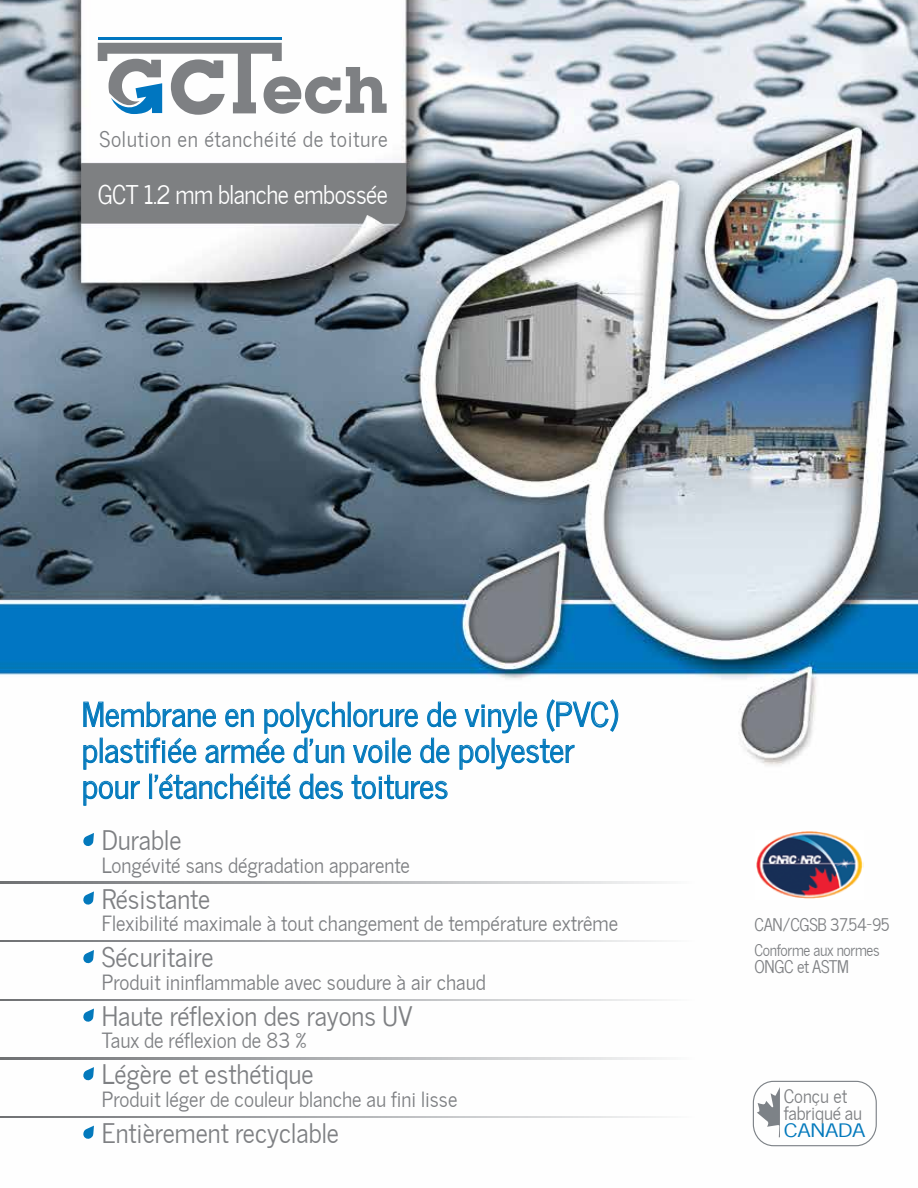
<style>
.page{position:relative;width:918px;height:1188px;background:#fff}
.page>*{position:absolute;margin:0;border:0;box-sizing:border-box;transform-origin:0 0}
.t1{font:33px/36px "News Cycle";color:#0379bc}
.t2{font:27px "News Cycle";color:#7e8083}
.t3{font:25.8px "News Cycle";letter-spacing:-.02em;color:#fff;scale:.96 1}
.t4{font:21.45px "News Cycle";letter-spacing:.03em;color:#7e8083}
.t5{font:21px "News Cycle";color:#7e8083}
.t6{font:18.6px/17.2px "News Cycle";letter-spacing:-.01em;color:#7e8083}
.t7{font:18.6px "News Cycle";letter-spacing:-.01em;color:#0379bc;scale:1.31 1}
.t8{font:17.4px "News Cycle";letter-spacing:-.02em;color:#7e8083;scale:.96 1}
.t9{font:16.05px "News Cycle";letter-spacing:-.02em;color:#7e8083;scale:.96 1}
</style>
<div class="page">
<img style="left:0;top:0;width:918px;height:1147px">
<div style="left:82px;top:163px;width:324px;height:60px;background:#7e8082"></div>
<div style="left:348px;top:702px;width:3px;height:25px;border:1px solid #0379bc"></div>
<svg style="left:353px;top:709px;width:65px;height:18px"></svg>
<svg style="left:427px;top:702px;width:29px;height:25px"></svg>
<svg style="left:465px;top:705px;width:52px;height:28px"></svg>
<svg style="left:524px;top:709px;width:13px;height:18px"></svg>
<svg style="left:547px;top:699px;width:71px;height:33px"></svg>
<svg style="left:353px;top:741px;width:35px;height:22px"></svg>
<svg style="left:398px;top:745px;width:13px;height:18px"></svg>
<svg style="left:420px;top:738px;width:29px;height:25px"></svg>
<svg style="left:460px;top:745px;width:29px;height:25px"></svg>
<svg style="left:496px;top:739px;width:79px;height:30px"></svg>
<svg style="left:83px;top:702px;width:262px;height:104px"></svg>
<svg style="left:352px;top:775px;width:96px;height:24px"></svg>
<svg style="left:82px;top:833px;width:12px;height:14px"></svg>
<svg style="left:82px;top:891px;width:12px;height:15px"></svg>
<svg style="left:82px;top:950px;width:12px;height:15px"></svg>
<svg style="left:82px;top:1009px;width:12px;height:14px"></svg>
<svg style="left:82px;top:1067px;width:12px;height:15px"></svg>
<svg style="left:0;top:882px;width:694px;height:1px"></svg>
<svg style="left:0;top:940px;width:694px;height:2px"></svg>
<svg style="left:0;top:999px;width:694px;height:2px"></svg>
<svg style="left:0;top:1058px;width:694px;height:1px"></svg>
<svg style="left:82px;top:1126px;width:12px;height:14px"></svg>
<svg style="left:0;top:1116px;width:694px;height:2px"></svg>
<svg style="left:757px;top:1087px;width:23px;height:50px"></svg>
<div style="left:753px;top:1081px;width:124px;height:65px;border:1px solid #7d8287;border-radius:21px"></div>
<img style="left:755px;top:831px;width:108px;height:68px">
<hr style="left:98px;top:38px;width:184px;height:2px;background:#0076c0">
<svg style="left:98px;top:43px;width:289px;height:74px"></svg>
<p class="t4" style="left:100px;top:120px;width:290px">Solution en étanchéité de toiture</p>
<p class="t3" style="left:98px;top:172px;width:304px">GCT 1.2 mm blanche embossée</p>
<h1 class="t1" style="left:82px;top:693px;width:538px">Membrane en polychlorure de vinyle (PVC) plastifiée armée d'un voile de polyester pour l'étanchéité des toitures</h1>
<p class="t2" style="left:102px;top:817px;width:81px">Durable</p>
<p class="t5" style="left:102px;top:847px;width:310px">Longévité sans dégradation apparente</p>
<p class="t2" style="left:102px;top:876px;width:110px">Résistante</p>
<p class="t5" style="left:102px;top:906px;width:518px">Flexibilité maximale à tout changement de température extrême</p>
<p class="t2" style="left:102px;top:934px;width:113px">Sécuritaire</p>
<p class="t5" style="left:102px;top:964px;width:386px">Produit ininflammable avec soudure à air chaud</p>
<p class="t2" style="left:102px;top:993px;width:312px">Haute réflexion des rayons UV</p>
<p class="t5" style="left:102px;top:1023px;width:206px">Taux de réflexion de 83 %</p>
<p class="t2" style="left:102px;top:1051px;width:213px">Légère et esthétique</p>
<p class="t5" style="left:102px;top:1081px;width:357px">Produit léger de couleur blanche au fini lisse</p>
<p class="t2" style="left:102px;top:1110px;width:239px">Entièrement recyclable</p>
<p class="t8" style="left:754px;top:910px;width:143px">CAN/CGSB 37.54-95</p>
<p class="t9" style="left:754px;top:937px;width:132px">Conforme aux normes</p>
<p class="t8" style="left:754px;top:952px;width:100px">ONGC et ASTM</p>
<p class="t6" style="left:784px;top:1085px;width:80px">Conçu et fabriqué au</p>
<p class="t7" style="left:784px;top:1115px;width:64px">CANADA</p>
</div>
